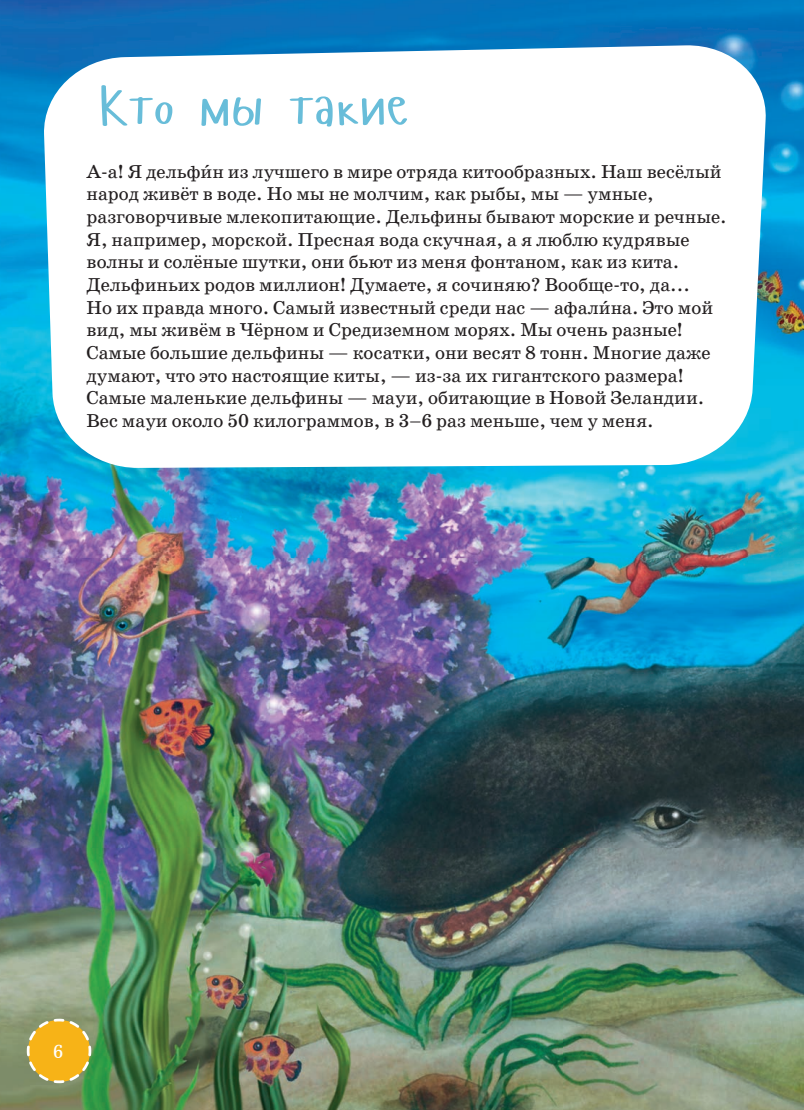
<style>
.page{position:relative;width:804px;height:1110px;background:#fff}
.page>*{position:absolute;margin:0;border:0;box-sizing:border-box;transform-origin:0 0}
.t1{font:56.7px "Hangyaboly";color:#68bdd9}
.t2{font:18.9px/22.6px "School";color:#231f20}
.t3{font:18.9px "Marmelad";color:#fff}
</style>
<div class="page">
<img style="left:0;top:0;width:804px;height:1110px">
<svg style="left:43px;top:44px;width:724px;height:424px"></svg>
<svg style="left:25px;top:1017px;width:68px;height:67px;background:#d1ae3f"></svg>
<h1 class="t1" style="left:99px;top:82px;width:312px">Кто мы такие</h1>
<p class="t2" style="left:86px;top:161px;width:642px">А-а! Я дельфин из лучшего в мире отряда китообразных. Наш весёлый народ живёт в воде. Но мы не молчим, как рыбы, мы — умные, разговорчивые млекопитающие. Дельфины бывают морские и речные.<br>Я, например, морской. Пресная вода скучная, а я люблю кудрявые волны и солёные шутки, они бьют из меня фонтаном, как из кита.<br>Дельфиньих родов миллион! Думаете, я сочиняю? Вообще-то, да...<br>Но их правда много. Самый известный среди нас — афалина. Это мой вид, мы живём в Чёрном и Средиземном морях. Мы очень разные!<br>Самые большие дельфины — косатки, они весят 8 тонн. Многие даже думают, что это настоящие киты, — из-за их гигантского размера!<br>Самые маленькие дельфины — мауи, обитающие в Новой Зеландии.<br>Вес мауи около 50 килограммов, в 3–6 раз меньше, чем у меня.</p>
<p class="t3" style="left:53px;top:1040px;width:12px">6</p>
</div>
